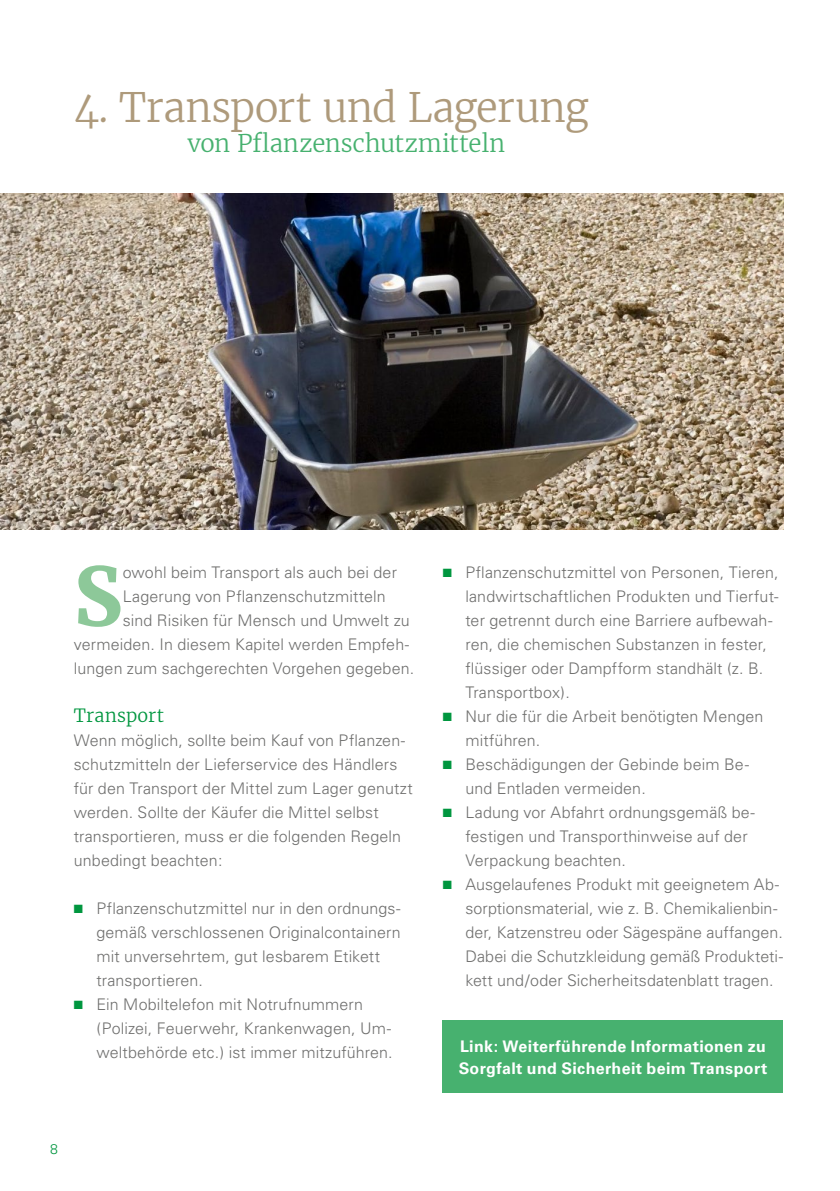
<style>
.page{position:relative;width:840px;height:1191px;background:#fff}
.page>*{position:absolute;margin:0;border:0;box-sizing:border-box;transform-origin:0 0}
.t1{font:700 80.6px "Merriweather";color:#8dc899}
.t2{font:300 40px "Merriweather";letter-spacing:-.01em;color:#ae9a7b}
.t3{font:300 24px "Merriweather";color:#47b16f}
.t4{font:300 18px "Merriweather";letter-spacing:.015em;color:#00963f}
.t5{font:300 16px/24px "Univers";letter-spacing:.01em;color:#6f6f6e}
.t6{font:700 16px/22px "Univers";letter-spacing:.02em;color:#fff}
.t7{font:300 14px "Univers";color:#00963f}
.s1{color:#00963f}
</style>
<div class="page">
<div style="left:442px;top:1020px;width:340px;height:72px;background:#47b16f"></div>
<img style="left:0;top:194px;width:782px;height:336px">
<h2 class="t2" style="left:74px;top:80px;width:516px">4. Transport und Lagerung</h2>
<h3 class="t3" style="left:187px;top:127px;width:319px">von Pflanzenschutzmitteln</h3>
<h1 class="t1" style="left:74px;top:543px;width:50px">S</h1>
<p class="t5" style="left:123px;top:560px;width:276px">owohl beim Transport als auch bei der</p>
<p class="t5" style="left:123px;top:584px;width:264px">Lagerung von Pflanzenschutzmitteln</p>
<p class="t5" style="left:123px;top:608px;width:288px">sind Risiken für Mensch und Umwelt zu</p>
<p class="t5" style="left:74px;top:632px;width:337px">vermeiden. In diesem Kapitel werden Empfeh-</p>
<p class="t5" style="left:74px;top:656px;width:342px">lungen zum sachgerechten Vorgehen gegeben.</p>
<p class="t4" style="left:74px;top:703px;width:92px">Transport</p>
<p class="t5" style="left:74px;top:728px;width:340px">Wenn möglich, sollte beim Kauf von Pflanzen&shy;schutzmitteln der Lieferservice des Händlers für den Transport der Mittel zum Lager genutzt werden. Sollte der Käufer die Mittel selbst transportieren, muss er die folgenden Regeln unbedingt beachten:</p>
<p class="t5" style="left:96px;top:896px;width:305px;text-indent:-23px"><span class="s1">■</span> Pflanzenschutzmittel nur in den ordnungs&shy;gemäß verschlossenen Originalcontainern mit unversehrtem, gut lesbarem Etikett transportieren.</p>
<p class="t5" style="left:96px;top:992px;width:297px;text-indent:-23px"><span class="s1">■</span> Ein Mobiltelefon mit Notrufnummern (Polizei, Feuerwehr, Krankenwagen, Um&shy;weltbehörde etc.) ist immer mitzuführen.</p>
<p class="t7" style="left:50px;top:1140px;width:9px">8</p>
<p class="t5" style="left:465px;top:560px;width:314px;text-indent:-23px"><span class="s1">■</span> Pflanzenschutzmittel von Personen, Tieren, landwirtschaftlichen Produkten und Tierfut&shy;ter getrennt durch eine Barriere aufbewah&shy;ren, die chemischen Substanzen in fester, flüssiger oder Dampfform standhält (z. B.<br>Transportbox).</p>
<p class="t5" style="left:465px;top:704px;width:299px;text-indent:-23px"><span class="s1">■</span> Nur die für die Arbeit benötigten Mengen mitführen.</p>
<p class="t5" style="left:465px;top:752px;width:285px;text-indent:-23px"><span class="s1">■</span> Beschädigungen der Gebinde beim Be&shy;und Entladen vermeiden.</p>
<p class="t5" style="left:465px;top:800px;width:291px;text-indent:-23px"><span class="s1">■</span> Ladung vor Abfahrt ordnungsgemäß be&shy;festigen und Transporthinweise auf der<br>Verpackung beachten.</p>
<p class="t5" style="left:465px;top:872px;width:319px;text-indent:-23px"><span class="s1">■</span> Ausgelaufenes Produkt mit geeignetem Ab&shy;sorptionsmaterial, wie z. B. Chemikalienbin&shy;der, Katzenstreu oder Sägespäne auffangen.<br>Dabei die Schutzkleidung gemäß Produkteti&shy;kett und/oder Sicherheitsdatenblatt tragen.</p>
<p class="t6" style="left:458px;top:1035px;width:310px">Link: Weiterführende Informationen zu<br>Sorgfalt und Sicherheit beim Transport</p>
</div>
